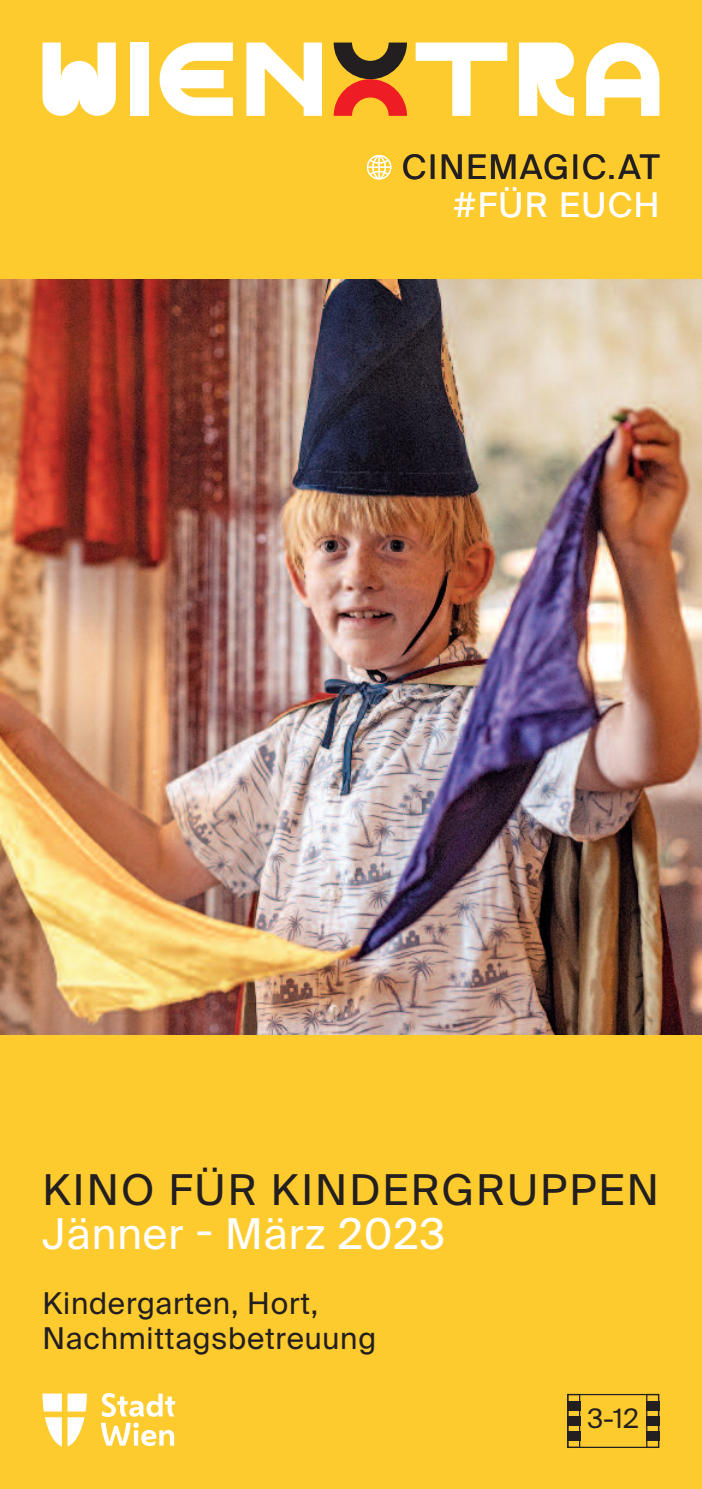
<style>
.page{position:relative;width:702px;height:1489px;background:#fff}
.page>*{position:absolute;margin:0;border:0;box-sizing:border-box;transform-origin:0 0}
.t1{font:42.5px "Suisse Intl";letter-spacing:.05em;color:#231f20}
.t2{font:42.5px "Suisse Intl";letter-spacing:.025em;color:#fff}
.t3{font:33.75px "Suisse Intl";letter-spacing:.05em;color:#231f20}
.t4{font:33.75px "Suisse Intl";letter-spacing:.05em;color:#fff}
.t5{font:30px/35px "Suisse Intl";letter-spacing:.025em;color:#231f20}
.t6{font:26.75px "Suisse Intl";color:#231f20}
</style>
<div class="page">
<div style="left:0;top:0;width:702px;height:1488px;background:#fecb2f"></div>
<img style="left:0;top:279px;width:702px;height:755px">
<svg style="left:43px;top:43px;width:73px;height:73px"></svg>
<div style="left:131px;top:43px;width:18px;height:73px;background:#fff"></div>
<svg style="left:246px;top:43px;width:76px;height:73px"></svg>
<svg style="left:415px;top:43px;width:92px;height:73px"></svg>
<svg style="left:519px;top:43px;width:55px;height:73px"></svg>
<svg style="left:333px;top:43px;width:74px;height:73px"></svg>
<svg style="left:160px;top:43px;width:73px;height:73px"></svg>
<svg style="left:586px;top:43px;width:73px;height:73px"></svg>
<svg style="left:43px;top:1393px;width:44px;height:53px"></svg>
<svg style="left:102px;top:1393px;width:73px;height:23px"></svg>
<svg style="left:101px;top:1422px;width:73px;height:23px"></svg>
<div style="left:567px;top:1400px;width:13px;height:10px;background:#231f20"></div>
<div style="left:567px;top:1415px;width:13px;height:10px;background:#231f20"></div>
<div style="left:567px;top:1430px;width:13px;height:10px;background:#231f20"></div>
<div style="left:567px;top:1393px;width:13px;height:54px;border:1px solid #231f20"></div>
<div style="left:646px;top:1393px;width:13px;height:54px;border:1px solid #231f20"></div>
<div style="left:567px;top:1393px;width:92px;height:54px;border:1px solid #231f20"></div>
<div style="left:646px;top:1400px;width:13px;height:10px;background:#231f20"></div>
<div style="left:646px;top:1415px;width:13px;height:10px;background:#231f20"></div>
<div style="left:646px;top:1430px;width:13px;height:10px;background:#231f20"></div>
<svg style="left:367px;top:155px;width:24px;height:24px"></svg>
<p class="t3" style="left:402px;top:148px;width:259px">CINEMAGIC.AT</p>
<p class="t4" style="left:453px;top:186px;width:207px">#FÜR EUCH</p>
<h1 class="t1" style="left:43px;top:1165px;width:617px">KINO FÜR KINDERGRUPPEN</h1>
<h1 class="t2" style="left:43px;top:1209px;width:404px">Jänner - März 2023</h1>
<p class="t5" style="left:43px;top:1285px;width:335px">Kindergarten, Hort,<br>Nachmittagsbetreuung</p>
<p class="t6" style="left:587px;top:1403px;width:53px">3-12</p>
</div>
